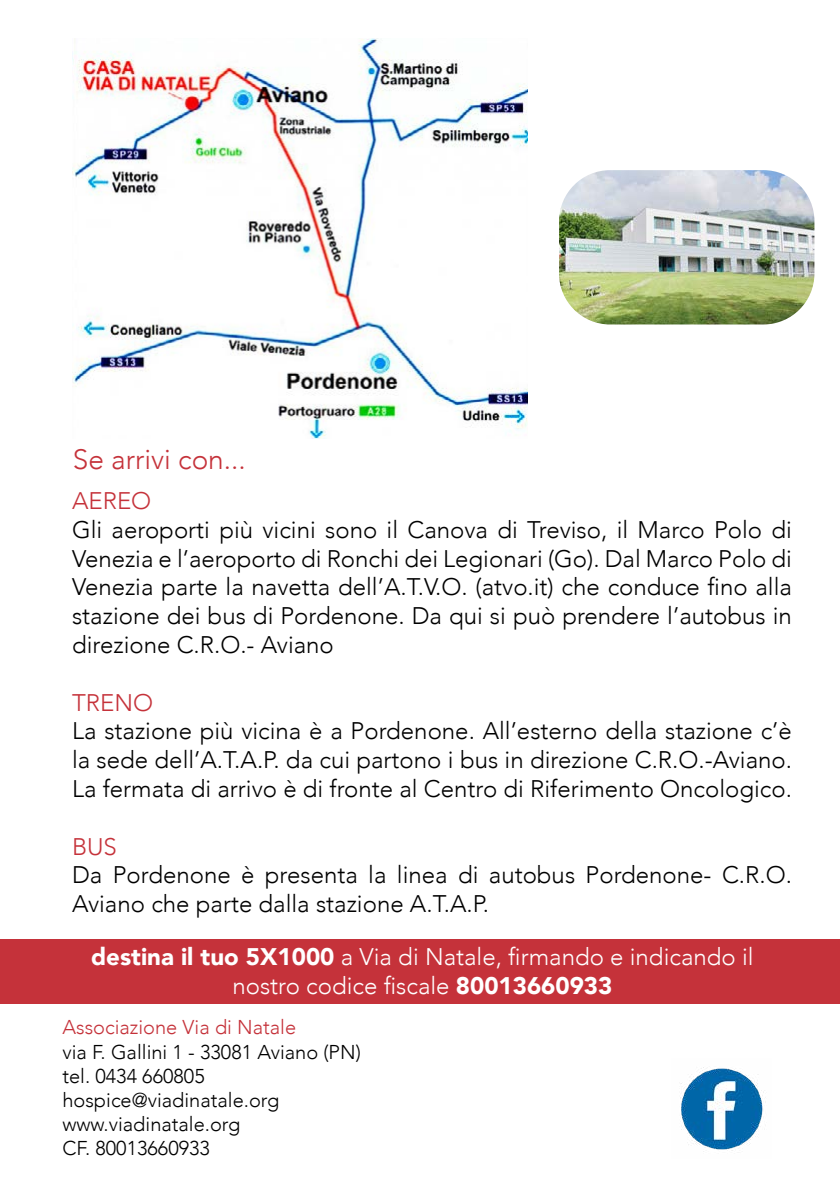
<style>
.page{position:relative;width:840px;height:1191px;background:#fff}
.page>*{position:absolute;margin:0;border:0;box-sizing:border-box;transform-origin:0 0}
.t1{font:300 28px "Avenir";color:#c5323a}
.t2{font:300 24px/28.8px "Avenir";color:#000;text-align:justify}
.t3{font:300 24px/28.8px "Avenir";color:#fff;text-align:center}
.t4{font:300 24px "Avenir";color:#c5323a}
.t5{font:300 20px/24px "Avenir";color:#000}
.t6{font:300 20px "Avenir";color:#c5323a}
.s1{font-weight:900}
</style>
<div class="page">
<img style="left:680px;top:1067px;width:86px;height:85px">
<img style="left:73px;top:38px;width:454px;height:400px">
<div style="left:0;top:939px;width:839px;height:64px;background:#c5323a"></div>
<img style="left:559px;top:170px;width:255px;height:154px">
<p class="t1" style="left:73px;top:443px;width:174px">Se arrivi con...</p>
<p class="t4" style="left:72px;top:486px;width:81px">AEREO</p>
<p class="t2" style="left:72px;top:515px;width:721px">Gli aeroporti più vicini sono il Canova di Treviso, il Marco Polo di Venezia e l’aeroporto di Ronchi dei Legionari (Go). Dal Marco Polo di Venezia parte la navetta dell’A.T.V.O. (atvo.it) che conduce fino alla stazione dei bus di Pordenone. Da qui si può prendere l’autobus in direzione C.R.O.- Aviano</p>
<p class="t4" style="left:72px;top:688px;width:82px">TRENO</p>
<p class="t2" style="left:72px;top:716px;width:721px">La stazione più vicina è a Pordenone. All’esterno della stazione c’è la sede dell’A.T.A.P. da cui partono i bus in direzione C.R.O.-Aviano.<br>La fermata di arrivo è di fronte al Centro di Riferimento Oncologico.</p>
<p class="t4" style="left:72px;top:832px;width:46px">BUS</p>
<p class="t2" style="left:72px;top:860px;width:721px">Da Pordenone è presenta la linea di autobus Pordenone- C.R.O.<br>Aviano che parte dalla stazione A.T.A.P.</p>
<p class="t3" style="left:91px;top:942px;width:663px"><span class="s1">destina il tuo 5X1000</span> a Via di Natale, firmando e indicando il nostro codice fiscale <span class="s1">80013660933</span></p>
<p class="t6" style="left:62px;top:1015px;width:235px">Associazione Via di Natale</p>
<p class="t5" style="left:62px;top:1040px;width:300px">via F. Gallini 1 - 33081 Aviano (PN) tel. 0434 660805 hospice@viadinatale.org www.viadinatale.org<br>CF. 80013660933</p>
</div>
